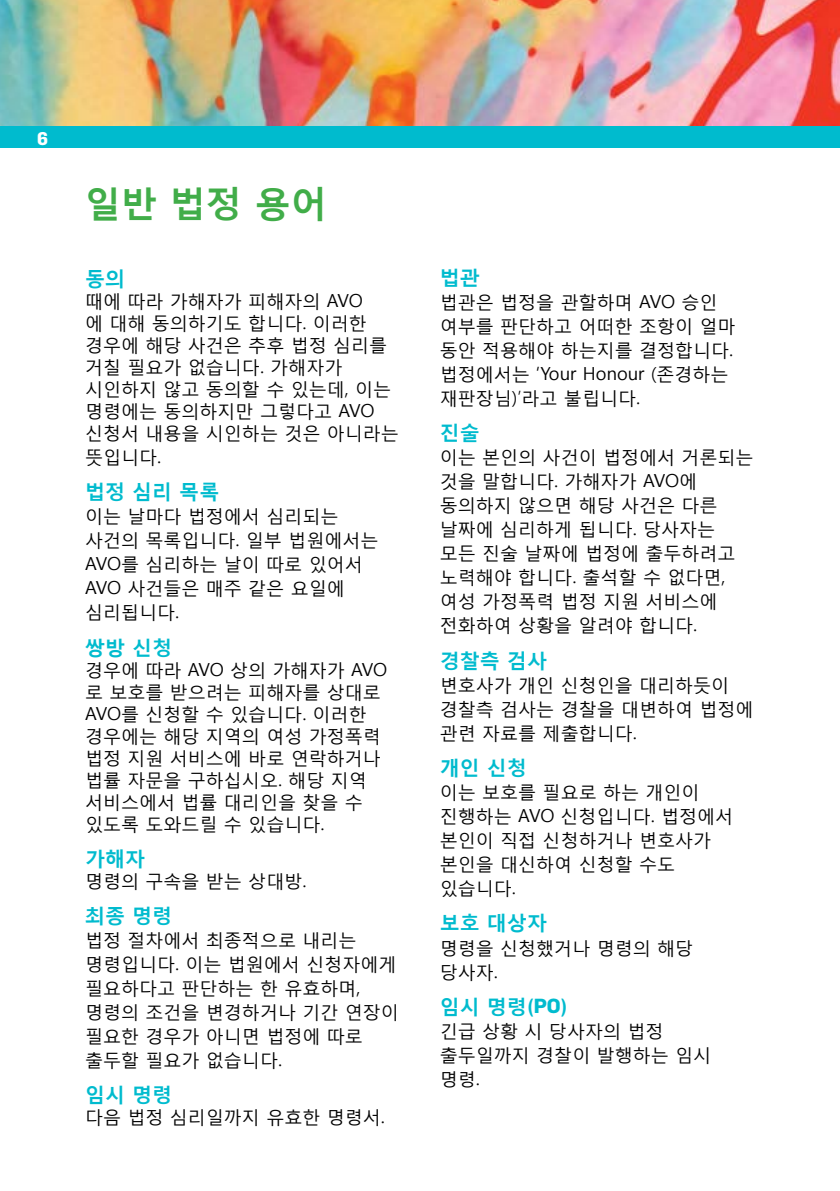
<style>
.page{position:relative;width:840px;height:1191px;background:#fff}
.page>*{position:absolute;margin:0;border:0;box-sizing:border-box;transform-origin:0 0}
.t1{font:700 36px "Malgun Gothic";color:#41ad49}
.t2{font:700 20px "Malgun Gothic";color:#00bbce}
.t3{font:18px/24px "Malgun Gothic";color:#000}
.t4{font:700 18px "Flama";color:#fff}
.s1{font-family:"Flama"}
</style>
<div class="page">
<img style="left:0;top:0;width:839px;height:126px">
<div style="left:0;top:126px;width:839px;height:21px;background:#00bbce"></div>
<p class="t4" style="left:37px;top:126px;width:12px">6</p>
<h1 class="t1" style="left:85px;top:180px;width:243px">일반 법정 용어</h1>
<p class="t2" style="left:85px;top:266px;width:41px">동의</p>
<p class="t3" style="left:85px;top:290px;width:315px;line-height:22px">때에 따라 가해자가 피해자의 AVO<br>에 대해 동의하기도 합니다. 이러한 경우에 해당 사건은 추후 법정 심리를 거칠 필요가 없습니다. 가해자가 시인하지 않고 동의할 수 있는데, 이는 명령에는 동의하지만 그렇다고 AVO 신청서 내용을 시인하는 것은 아니라는</p>
<p class="t3" style="left:85px;top:445px;width:77px">뜻입니다.</p>
<p class="t2" style="left:85px;top:479px;width:136px">법정 심리 목록</p>
<p class="t3" style="left:85px;top:504px;width:294px">이는 날마다 법정에서 심리되는 사건의 목록입니다. 일부 법원에서는<br>AVO를 심리하는 날이 따로 있어서<br>AVO 사건들은 매주 같은 요일에 심리됩니다.</p>
<p class="t2" style="left:85px;top:634px;width:89px">쌍방 신청</p>
<p class="t3" style="left:85px;top:658px;width:303px;line-height:22px">경우에 따라 AVO 상의 가해자가 AVO 로 보호를 받으려는 피해자를 상대로<br>AVO를 신청할 수 있습니다. 이러한 경우에는 해당 지역의 여성 가정폭력 법정 지원 서비스에 바로 연락하거나 법률 자문을 구하십시오. 해당 지역 서비스에서 법률 대리인을 찾을 수 있도록 도와드릴 수 있습니다.</p>
<p class="t2" style="left:85px;top:846px;width:61px">가해자</p>
<p class="t3" style="left:85px;top:868px;width:222px">명령의 구속을 받는 상대방.</p>
<p class="t2" style="left:85px;top:903px;width:89px">최종 명령</p>
<p class="t3" style="left:85px;top:928px;width:315px">법정 절차에서 최종적으로 내리는 명령입니다. 이는 법원에서 신청자에게 필요하다고 판단하는 한 유효하며, 명령의 조건을 변경하거나 기간 연장이 필요한 경우가 아니면 법정에 따로 출두할 필요가 없습니다.</p>
<p class="t2" style="left:85px;top:1082px;width:89px">임시 명령</p>
<p class="t3" style="left:85px;top:1104px;width:301px">다음 법정 심리일까지 유효한 명령서.</p>
<p class="t2" style="left:439px;top:265px;width:41px">법관</p>
<p class="t3" style="left:439px;top:290px;width:297px">법관은 법정을 관할하며 AVO 승인 여부를 판단하고 어떠한 조항이 얼마 동안 적용해야 하는지를 결정합니다. 법정에서는 ‘Your Honour (존경하는 재판장님)’라고 불립니다.</p>
<p class="t2" style="left:439px;top:420px;width:41px">진술</p>
<p class="t3" style="left:439px;top:445px;width:315px">이는 본인의 사건이 법정에서 거론되는 것을 말합니다. 가해자가 AVO에 동의하지 않으면 해당 사건은 다른 날짜에 심리하게 됩니다. 당사자는 모든 진술 날짜에 법정에 출두하려고 노력해야 합니다. 출석할 수 없다면, 여성 가정폭력 법정 지원 서비스에 전화하여 상황을 알려야 합니다.</p>
<p class="t2" style="left:439px;top:647px;width:109px">경찰측 검사</p>
<p class="t3" style="left:439px;top:672px;width:315px">변호사가 개인 신청인을 대리하듯이 경찰측 검사는 경찰을 대변하여 법정에 관련 자료를 제출합니다.</p>
<p class="t2" style="left:439px;top:755px;width:89px">개인 신청</p>
<p class="t3" style="left:439px;top:780px;width:294px">이는 보호를 필요로 하는 개인이 진행하는 AVO 신청입니다. 법정에서 본인이 직접 신청하거나 변호사가 본인을 대신하여 신청할 수도 있습니다.</p>
<p class="t2" style="left:439px;top:910px;width:109px">보호 대상자</p>
<p class="t3" style="left:439px;top:935px;width:255px">명령을 신청했거나 명령의 해당 당사자.</p>
<p class="t2" style="left:439px;top:993px;width:129px">임시 명령<span class="s1">(PO)</span></p>
<p class="t3" style="left:439px;top:1018px;width:273px">긴급 상황 시 당사자의 법정 출두일까지 경찰이 발행하는 임시 명령.</p>
</div>
